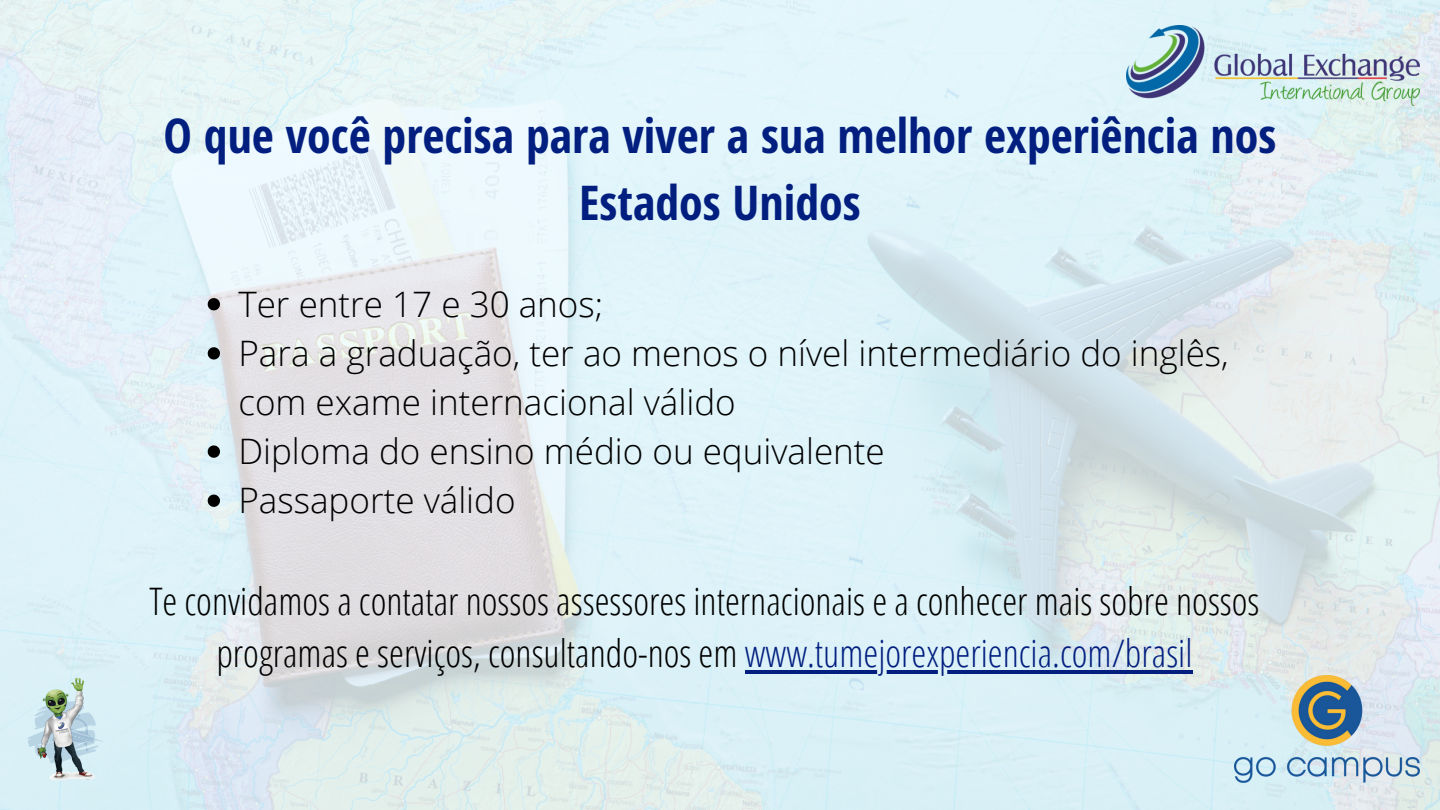
<style>
.page{position:relative;width:1440px;height:810px;background:#fff}
.page>*{position:absolute;margin:0;border:0;box-sizing:border-box;transform-origin:0 0}
.t1{font:700 47.9px/66.9px "Open Sans Hebrew Condensed";color:#021f80;text-align:center}
.t2{font:300 37.9px/52.7px "Open Sans Condensed";color:#000;text-align:center}
.t3{font:300 35.1px/49.1px "Open Sans";color:#000}
.s1{color:#021f80}
</style>
<div class="page">
<img style="left:0;top:0;width:1440px;height:810px">
<img style="left:27px;top:676px;width:78px;height:106px">
<img style="left:1127px;top:26px;width:292px;height:79px">
<svg style="left:208px;top:298px;width:12px;height:12px"></svg>
<svg style="left:208px;top:347px;width:12px;height:13px"></svg>
<svg style="left:208px;top:445px;width:12px;height:13px"></svg>
<svg style="left:208px;top:495px;width:12px;height:12px"></svg>
<hr style="left:745px;top:670px;width:448px;height:3px;background:#021f80">
<img style="left:1235px;top:676px;width:185px;height:107px">
<p class="t1" style="left:164px;top:101px;width:1114px">O que você precisa para viver a sua melhor experiência nos<br>Estados Unidos</p>
<p class="t3" style="left:238px;top:278px;width:366px">Ter entre 17 e 30 anos;</p>
<p class="t3" style="left:238px;top:327px;width:992px">Para a graduação, ter ao menos o nível intermediário do inglês, com exame internacional válido</p>
<p class="t3" style="left:238px;top:426px;width:648px">Diploma do ensino médio ou equivalente</p>
<p class="t3" style="left:238px;top:475px;width:279px">Passaporte válido</p>
<p class="t2" style="left:149px;top:574px;width:1112px">Te convidamos a contatar nossos assessores internacionais e a conhecer mais sobre nossos programas e serviços, consultando-nos em <span class="s1">www.tumejorexperiencia.com/brasil</span></p>
</div>
